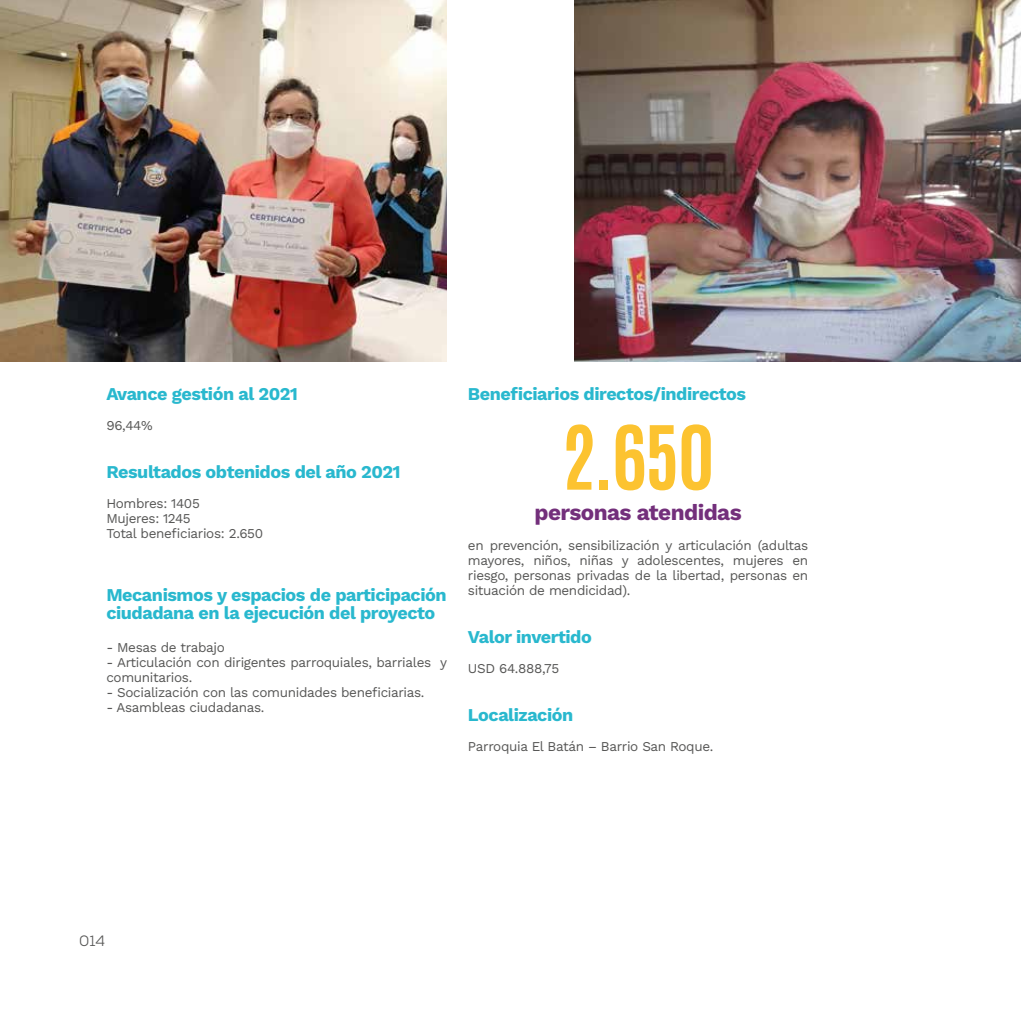
<style>
.page{position:relative;width:1021px;height:1021px;background:#fff}
.page>*{position:absolute;margin:0;border:0;box-sizing:border-box;transform-origin:0 0}
.t1{font:700 75px "Antonio";color:#fcc330}
.t2{font:700 22.5px "Work Sans";letter-spacing:-.025em;color:#732f7b}
.t3{font:700 18px/18px "Work Sans";letter-spacing:-.025em;color:#29b8ce}
.t4{font:15px "Nexa";color:#575756}
.t5{font:13.5px/15px "Work Sans";letter-spacing:-.025em;color:#575756}
</style>
<div class="page">
<img style="left:574px;top:0;width:446px;height:361px">
<img style="left:0;top:0;width:446px;height:361px">
<img style="left:1020px;top:0;width:1px;height:362px">
<h3 class="t3" style="left:106px;top:384px;width:193px">Avance gestión al 2021</h3>
<p class="t5" style="left:106px;top:417px;width:48px">96,44%</p>
<h3 class="t3" style="left:106px;top:462px;width:296px">Resultados obtenidos del año 2021</h3>
<p class="t5" style="left:106px;top:495px;width:158px">Hombres: 1405<br>Mujeres: 1245<br>Total beneficiarios: 2.650</p>
<h3 class="t3" style="left:106px;top:585px;width:342px">Mecanismos y espacios de participación ciudadana en la ejecución del proyecto</h3>
<p class="t5" style="left:106px;top:639px;width:120px">- Mesas de trabajo</p>
<p class="t5" style="left:106px;top:654px;width:342px">- Articulación con dirigentes parroquiales, barriales y comunitarios.</p>
<p class="t5" style="left:106px;top:684px;width:320px">- Socialización con las comunidades beneficiarias.</p>
<p class="t5" style="left:106px;top:699px;width:160px">- Asambleas ciudadanas.</p>
<h3 class="t3" style="left:468px;top:384px;width:280px">Beneficiarios directos/indirectos</h3>
<h1 class="t1" style="left:561px;top:404px;width:155px">2.650</h1>
<h2 class="t2" style="left:534px;top:495px;width:209px">personas atendidas</h2>
<p class="t5" style="left:468px;top:537px;width:342px;text-align:justify">en prevención, sensibilización y articulación (adultas mayores, niños, niñas y adolescentes, mujeres en riesgo, personas privadas de la libertad, personas en situación de mendicidad).</p>
<h3 class="t3" style="left:468px;top:627px;width:125px">Valor invertido</h3>
<p class="t5" style="left:468px;top:660px;width:93px">USD 64.888,75</p>
<h3 class="t3" style="left:468px;top:705px;width:107px">Localización</h3>
<p class="t5" style="left:468px;top:738px;width:247px">Parroquia El Batán – Barrio San Roque.</p>
<p class="t4" style="left:79px;top:931px;width:28px">014</p>
</div>
